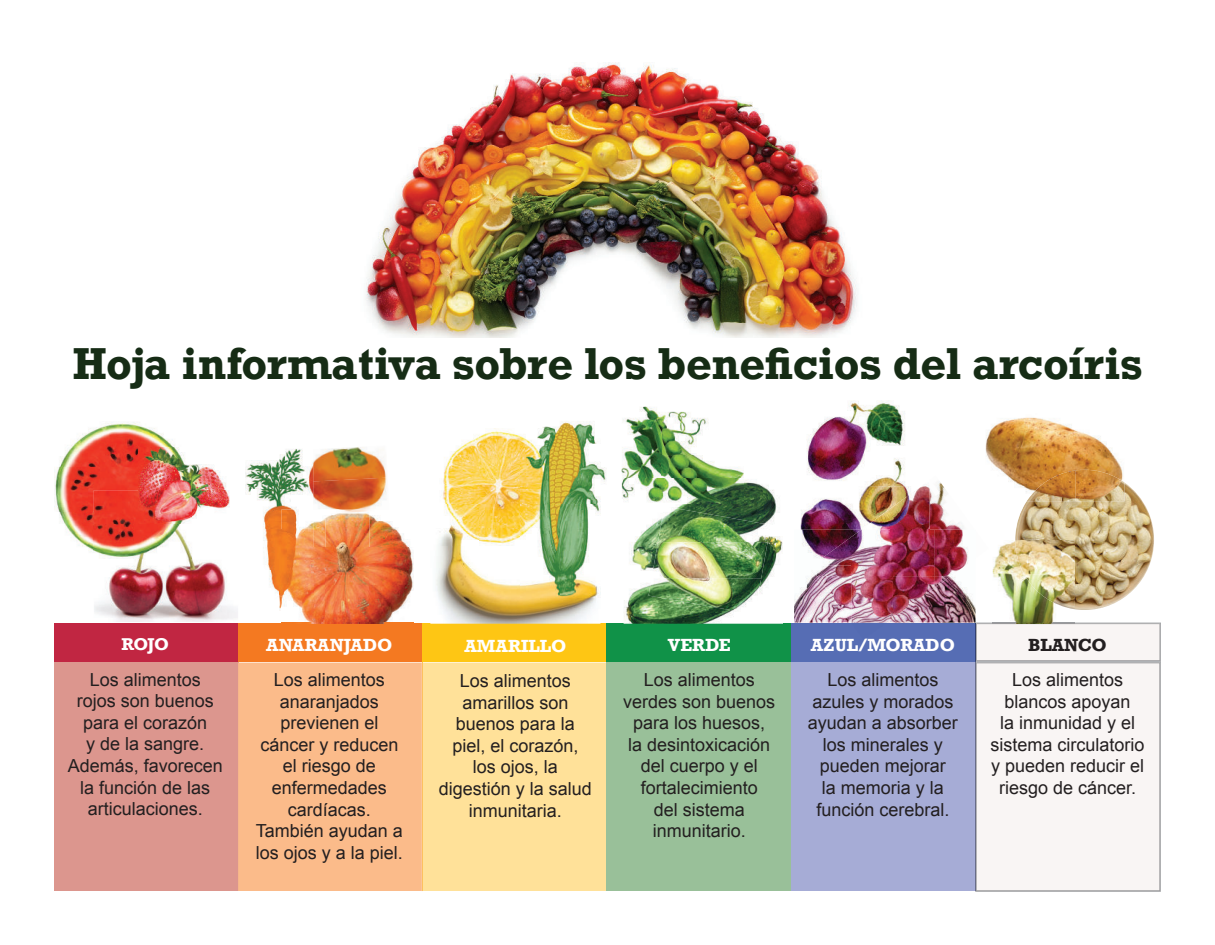
<style>
.page{position:relative;width:1215px;height:945px;background:#fff}
.page>*{position:absolute;margin:0;border:0;box-sizing:border-box;transform-origin:0 0}
.t1{font:700 42px "Rockwell";letter-spacing:-.01em;color:#162c15}
.t2{font:18px/21.6px "Arial";color:#231f20;text-align:center}
.t3{font:700 16.5px "Rockwell";color:#fff}
.t4{font:700 16.5px "Rockwell";letter-spacing:-.01em;color:#231f20}
.t5{font:700 16.05px "Rockwell";color:#fff}
</style>
<div class="page">
<img style="left:366px;top:62px;width:491px;height:276px">
<div style="left:54px;top:623px;width:184px;height:39px;background:#c12642"></div>
<div style="left:238px;top:623px;width:184px;height:39px;background:#f47921"></div>
<div style="left:422px;top:623px;width:184px;height:39px;background:#fec614"></div>
<div style="left:607px;top:623px;width:184px;height:39px;background:#109248"></div>
<div style="left:791px;top:623px;width:185px;height:39px;background:#566db4"></div>
<div style="left:54px;top:663px;width:184px;height:228px;background:#dc968e"></div>
<div style="left:238px;top:663px;width:184px;height:228px;background:#fbbb8a"></div>
<div style="left:422px;top:663px;width:184px;height:228px;background:#ffe199"></div>
<hr style="left:422px;top:663px;width:1px;height:228px;background:#fdc060">
<div style="left:607px;top:663px;width:184px;height:228px;background:#99c099"></div>
<div style="left:791px;top:663px;width:184px;height:228px;background:#a6acd6"></div>
<div style="left:975px;top:623px;width:186px;height:269px;background:#f9f5f4"></div>
<img style="left:94px;top:492px;width:144px;height:130px">
<img style="left:59px;top:422px;width:116px;height:45px">
<img style="left:54px;top:467px;width:85px;height:46px">
<img style="left:60px;top:513px;width:34px;height:40px">
<img style="left:94px;top:490px;width:97px;height:69px">
<img style="left:624px;top:480px;width:159px;height:144px">
<img style="left:430px;top:544px;width:170px;height:80px">
<img style="left:313px;top:518px;width:12px;height:67px">
<img style="left:325px;top:514px;width:89px;height:71px">
<img style="left:281px;top:585px;width:133px;height:39px">
<img style="left:439px;top:428px;width:81px;height:117px">
<img style="left:520px;top:421px;width:86px;height:86px">
<img style="left:520px;top:505px;width:80px;height:93px">
<img style="left:658px;top:506px;width:113px;height:36px">
<img style="left:652px;top:542px;width:116px;height:36px">
<img style="left:649px;top:578px;width:112px;height:36px">
<img style="left:246px;top:449px;width:59px;height:40px">
<img style="left:246px;top:489px;width:58px;height:41px">
<img style="left:263px;top:530px;width:18px;height:81px">
<img style="left:281px;top:510px;width:32px;height:101px">
<img style="left:313px;top:447px;width:74px;height:31px">
<img style="left:313px;top:478px;width:74px;height:36px">
<img style="left:305px;top:462px;width:8px;height:33px">
<svg style="left:308px;top:510px;width:5px;height:5px"></svg>
<img style="left:662px;top:411px;width:81px;height:68px">
<img style="left:622px;top:407px;width:40px;height:93px">
<img style="left:624px;top:479px;width:119px;height:25px">
<img style="left:139px;top:447px;width:90px;height:77px">
<img style="left:1015px;top:501px;width:139px;height:109px">
<img style="left:993px;top:540px;width:82px;height:84px">
<img style="left:1015px;top:540px;width:60px;height:35px">
<img style="left:1024px;top:575px;width:51px;height:34px">
<img style="left:986px;top:417px;width:136px;height:75px">
<img style="left:1027px;top:470px;width:98px;height:31px">
<img style="left:794px;top:576px;width:182px;height:47px">
<img style="left:930px;top:476px;width:59px;height:54px">
<img style="left:813px;top:566px;width:80px;height:10px">
<img style="left:893px;top:530px;width:76px;height:46px">
<img style="left:817px;top:576px;width:76px;height:47px">
<img style="left:893px;top:576px;width:41px;height:42px">
<img style="left:934px;top:576px;width:17px;height:12px">
<img style="left:807px;top:400px;width:98px;height:81px">
<img style="left:800px;top:493px;width:61px;height:37px">
<img style="left:801px;top:530px;width:11px;height:23px">
<img style="left:861px;top:480px;width:69px;height:50px">
<img style="left:812px;top:530px;width:118px;height:36px">
<h1 class="t1" style="left:73px;top:337px;width:1071px">Hoja informativa sobre los beneficios del arcoíris</h1>
<p class="t5" style="left:121px;top:638px;width:49px">ROJO</p>
<p class="t2" style="left:68px;top:670px;width:157px">Los alimentos<br>rojos son buenos para el corazón<br>y de la sangre.<br>Además, favorecen la función de las articulaciones.</p>
<p class="t3" style="left:266px;top:638px;width:128px">ANARANJADO</p>
<p class="t2" style="left:256px;top:670px;width:149px">Los alimentos anaranjados previenen el cáncer y reducen el riesgo de enfermedades cardíacas.<br>También ayudan a los ojos y a la piel.</p>
<p class="t3" style="left:464px;top:640px;width:104px">AMARILLO</p>
<p class="t2" style="left:439px;top:672px;width:155px">Los alimentos amarillos son buenos para la piel, el corazón, los ojos, la digestión y la salud inmunitaria.</p>
<p class="t3" style="left:668px;top:638px;width:64px">VERDE</p>
<p class="t2" style="left:623px;top:670px;width:154px">Los alimentos verdes son buenos para los huesos,<br>la desintoxicación del cuerpo y el fortalecimiento<br>del sistema inmunitario.</p>
<p class="t3" style="left:811px;top:638px;width:146px">AZUL/MORADO</p>
<p class="t2" style="left:808px;top:670px;width:152px">Los alimentos azules y morados ayudan a absorber los minerales y pueden mejorar<br>la memoria y la función cerebral.</p>
<p class="t4" style="left:1028px;top:638px;width:80px">BLANCO</p>
<p class="t2" style="left:991px;top:670px;width:156px">Los alimentos blancos apoyan<br>la inmunidad y el sistema circulatorio y pueden reducir el riesgo de cáncer.</p>
</div>
